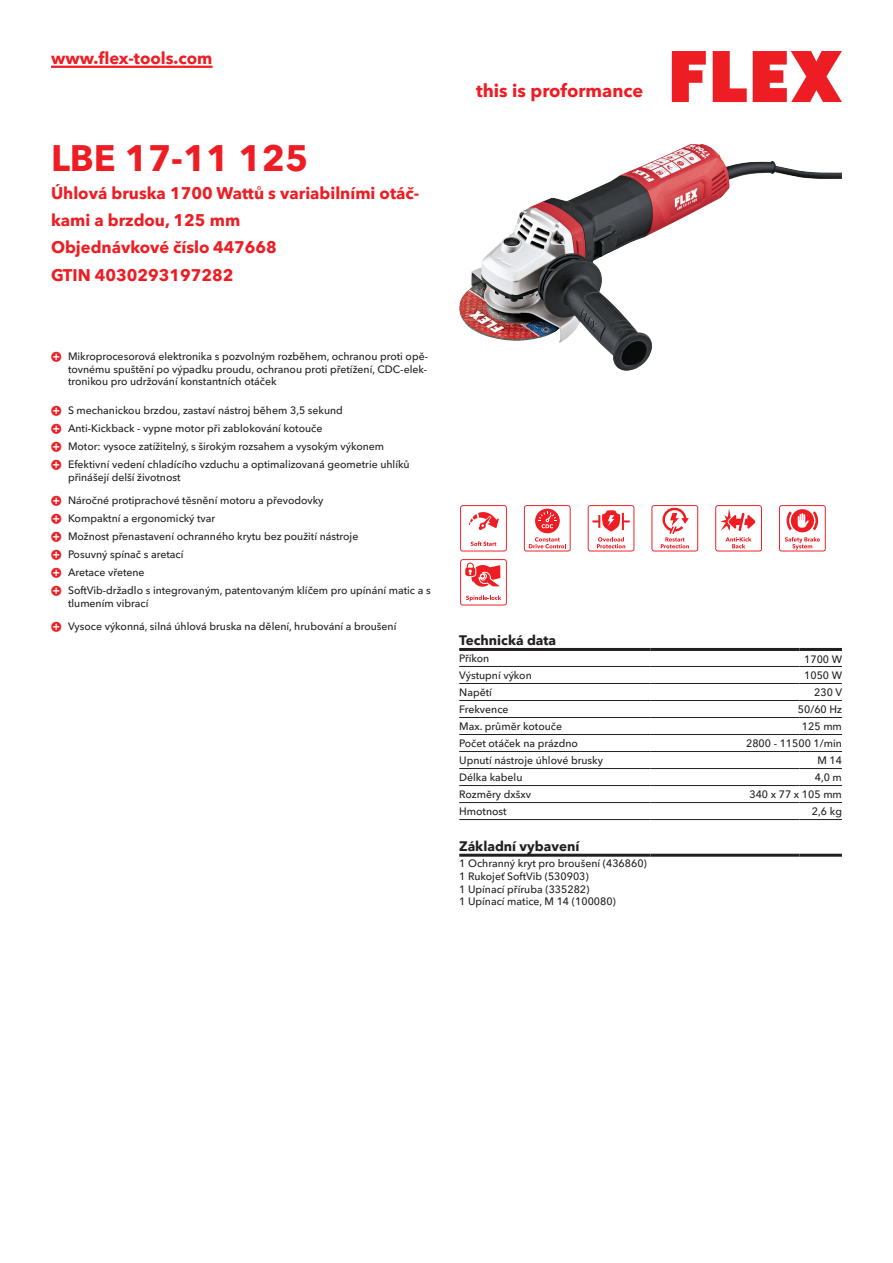
<style>
.page{position:relative;width:893px;height:1263px;background:#fff}
.page>*{position:absolute;margin:0;border:0;box-sizing:border-box;transform-origin:0 0}
.CB_AF_Product-name{font:700 36px "Avenir Next W1 G";color:#ee1d23}
.t1{font:700 18px "Avenir Next W1 G";color:#ee1d23}
.CB_AF_Product-short{font:700 16.5px/27px "Avenir Next W1 G";color:#ee1d23}
.CB_AF_Order-number{font:700 16.5px "Avenir Next W1 G";color:#ee1d23}
.CB_AF_Table-headline{font:700 13.5px "Avenir Next W1 G";color:#231f20}
.CB_AF_Table-specific{font:500 10.5px/12.6px "Avenir Next W1 G";color:#231f20}
</style>
<div class="page">
<svg style="left:672px;top:51px;width:34px;height:51px"></svg>
<svg style="left:713px;top:51px;width:34px;height:51px"></svg>
<svg style="left:753px;top:51px;width:89px;height:51px"></svg>
<hr style="left:51px;top:66px;width:162px;height:2px;background:#ee1d23">
<img style="left:459px;top:144px;width:383px;height:227px">
<hr style="left:459px;top:666px;width:192px;height:1px;background:#231f20">
<hr style="left:651px;top:666px;width:148px;height:1px;background:#231f20">
<hr style="left:799px;top:666px;width:43px;height:1px;background:#231f20">
<hr style="left:459px;top:683px;width:192px;height:1px;background:#231f20">
<hr style="left:651px;top:683px;width:148px;height:1px;background:#231f20">
<hr style="left:799px;top:683px;width:43px;height:1px;background:#231f20">
<hr style="left:459px;top:700px;width:192px;height:1px;background:#231f20">
<hr style="left:651px;top:700px;width:148px;height:1px;background:#231f20">
<hr style="left:799px;top:700px;width:43px;height:1px;background:#231f20">
<hr style="left:459px;top:717px;width:192px;height:1px;background:#231f20">
<hr style="left:651px;top:717px;width:148px;height:1px;background:#231f20">
<hr style="left:799px;top:717px;width:43px;height:1px;background:#231f20">
<hr style="left:459px;top:734px;width:192px;height:1px;background:#231f20">
<hr style="left:651px;top:734px;width:148px;height:1px;background:#231f20">
<hr style="left:799px;top:734px;width:43px;height:1px;background:#231f20">
<hr style="left:459px;top:751px;width:192px;height:1px;background:#231f20">
<hr style="left:651px;top:751px;width:148px;height:1px;background:#231f20">
<hr style="left:799px;top:751px;width:43px;height:1px;background:#231f20">
<hr style="left:459px;top:768px;width:192px;height:1px;background:#231f20">
<hr style="left:651px;top:768px;width:148px;height:1px;background:#231f20">
<hr style="left:799px;top:768px;width:43px;height:1px;background:#231f20">
<hr style="left:459px;top:785px;width:192px;height:1px;background:#231f20">
<hr style="left:651px;top:785px;width:148px;height:1px;background:#231f20">
<hr style="left:799px;top:785px;width:43px;height:1px;background:#231f20">
<hr style="left:459px;top:802px;width:192px;height:1px;background:#231f20">
<hr style="left:651px;top:802px;width:148px;height:1px;background:#231f20">
<hr style="left:799px;top:802px;width:43px;height:1px;background:#231f20">
<hr style="left:459px;top:819px;width:192px;height:1px;background:#231f20">
<hr style="left:651px;top:819px;width:148px;height:1px;background:#231f20">
<hr style="left:799px;top:819px;width:43px;height:1px;background:#231f20">
<hr style="left:459px;top:648px;width:192px;height:3px;background:#231f20">
<hr style="left:651px;top:648px;width:148px;height:3px;background:#231f20">
<hr style="left:799px;top:648px;width:43px;height:3px;background:#231f20">
<hr style="left:459px;top:854px;width:192px;height:3px;background:#231f20">
<hr style="left:651px;top:854px;width:148px;height:3px;background:#231f20">
<hr style="left:799px;top:854px;width:43px;height:3px;background:#231f20">
<svg style="left:460px;top:505px;width:47px;height:46px"></svg>
<svg style="left:524px;top:505px;width:47px;height:46px"></svg>
<svg style="left:588px;top:505px;width:46px;height:46px"></svg>
<svg style="left:651px;top:505px;width:47px;height:46px"></svg>
<svg style="left:715px;top:505px;width:47px;height:46px"></svg>
<svg style="left:779px;top:505px;width:47px;height:46px"></svg>
<svg style="left:460px;top:559px;width:47px;height:46px"></svg>
<h3 class="CB_AF_Product-short" style="left:51px;top:43px;width:163px">www.flex-tools.com</h3>
<p class="CB_AF_Product-name" style="left:51px;top:130px;width:259px">LBE 17-11 125</p>
<p class="CB_AF_Product-short" style="left:51px;top:178px;width:370px">Úhlová bruska 1700 Wattů s variabilními otáč&shy;kami a brzdou, 125 mm</p>
<p class="CB_AF_Order-number" style="left:51px;top:234px;width:227px">Objednávkové číslo 447668</p>
<p class="CB_AF_Order-number" style="left:51px;top:262px;width:184px">GTIN 4030293197282</p>
<p class="CB_AF_Table-specific" style="left:68px;top:349px;width:361px;text-align:justify">Mikroprocesorová elektronika s pozvolným rozběhem, ochranou proti opě&shy;tovnému spuštění po výpadku proudu, ochranou proti přetížení, CDC-elek&shy;tronikou pro udržování konstantních otáček</p>
<p class="CB_AF_Table-specific" style="left:68px;top:403px;width:276px">S mechanickou brzdou, zastaví nástroj během 3,5 sekund</p>
<p class="CB_AF_Table-specific" style="left:68px;top:421px;width:256px">Anti-Kickback - vypne motor při zablokování kotouče</p>
<p class="CB_AF_Table-specific" style="left:68px;top:439px;width:318px">Motor: vysoce zatížitelný, s širokým rozsahem a vysokým výkonem</p>
<p class="CB_AF_Table-specific" style="left:68px;top:457px;width:343px">Efektivní vedení chladícího vzduchu a optimalizovaná geometrie uhlíků přinášejí delší životnost</p>
<p class="CB_AF_Table-specific" style="left:68px;top:493px;width:257px">Náročné protiprachové těsnění motoru a převodovky</p>
<p class="CB_AF_Table-specific" style="left:68px;top:511px;width:149px">Kompaktní a ergonomický tvar</p>
<p class="CB_AF_Table-specific" style="left:68px;top:529px;width:292px">Možnost přenastavení ochranného krytu bez použití nástroje</p>
<p class="CB_AF_Table-specific" style="left:68px;top:547px;width:117px">Posuvný spínač s aretací</p>
<p class="CB_AF_Table-specific" style="left:68px;top:565px;width:78px">Aretace vřetene</p>
<p class="CB_AF_Table-specific" style="left:68px;top:583px;width:364px">SoftVib-držadlo s integrovaným, patentovaným klíčem pro upínání matic a s tlumením vibrací</p>
<p class="CB_AF_Table-specific" style="left:68px;top:619px;width:330px">Vysoce výkonná, silná úhlová bruska na dělení, hrubování a broušení</p>
<h2 class="t1" style="left:476px;top:77px;width:169px">this is proformance</h2>
<p class="CB_AF_Table-headline" style="left:459px;top:630px;width:98px">Technická data</p>
<p class="CB_AF_Table-specific" style="left:459px;top:651px;width:32px">Příkon</p>
<p class="CB_AF_Table-specific" style="left:804px;top:652px;width:39px">1700 W</p>
<p class="CB_AF_Table-specific" style="left:459px;top:668px;width:74px">Výstupní výkon</p>
<p class="CB_AF_Table-specific" style="left:804px;top:668px;width:39px">1050 W</p>
<p class="CB_AF_Table-specific" style="left:459px;top:685px;width:34px">Napětí</p>
<p class="CB_AF_Table-specific" style="left:814px;top:685px;width:29px">230 V</p>
<p class="CB_AF_Table-specific" style="left:459px;top:702px;width:51px">Frekvence</p>
<p class="CB_AF_Table-specific" style="left:798px;top:702px;width:46px">50/60 Hz</p>
<p class="CB_AF_Table-specific" style="left:459px;top:719px;width:104px">Max. průměr kotouče</p>
<p class="CB_AF_Table-specific" style="left:802px;top:719px;width:41px">125 mm</p>
<p class="CB_AF_Table-specific" style="left:459px;top:736px;width:120px">Počet otáček na prázdno</p>
<p class="CB_AF_Table-specific" style="left:746px;top:736px;width:97px">2800 - 11500 1/min</p>
<p class="CB_AF_Table-specific" style="left:459px;top:753px;width:145px">Upnutí nástroje úhlové brusky</p>
<p class="CB_AF_Table-specific" style="left:817px;top:753px;width:26px">M 14</p>
<p class="CB_AF_Table-specific" style="left:459px;top:770px;width:65px">Délka kabelu</p>
<p class="CB_AF_Table-specific" style="left:815px;top:770px;width:29px">4,0 m</p>
<p class="CB_AF_Table-specific" style="left:459px;top:787px;width:73px">Rozměry dxšxv</p>
<p class="CB_AF_Table-specific" style="left:749px;top:787px;width:94px">340 x 77 x 105 mm</p>
<p class="CB_AF_Table-specific" style="left:459px;top:804px;width:49px">Hmotnost</p>
<p class="CB_AF_Table-specific" style="left:812px;top:804px;width:32px">2,6 kg</p>
<p class="CB_AF_Table-headline" style="left:459px;top:835px;width:122px">Základní vybavení</p>
<p class="CB_AF_Table-specific" style="left:459px;top:856px;width:189px">1 Ochranný kryt pro broušení (436860)<br>1 Rukojeť SoftVib (530903)<br>1 Upínací příruba (335282)<br>1 Upínací matice, M 14 (100080)</p>
</div>
